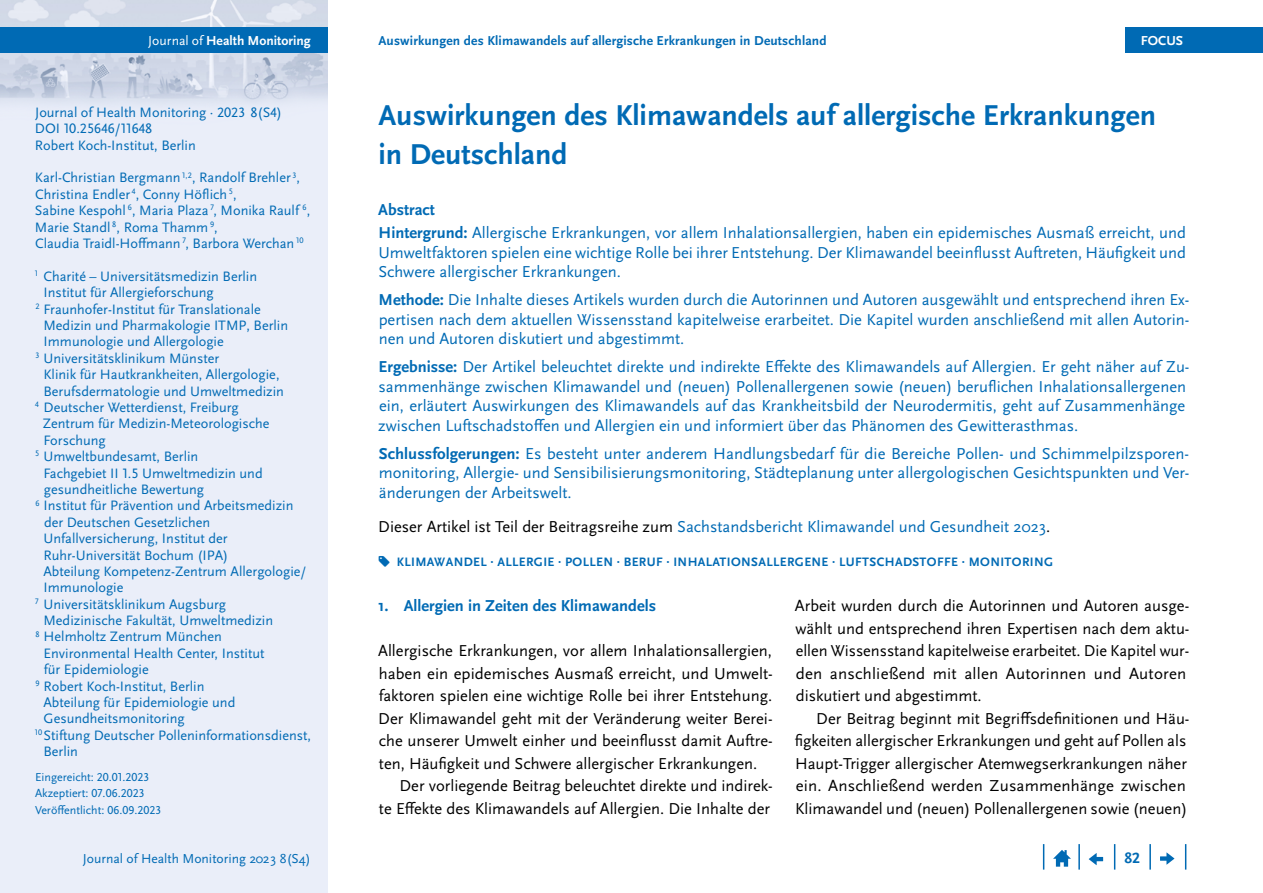
<style>
.page{position:relative;width:1263px;height:893px;background:#fff}
.page>*{position:absolute;margin:0;border:0;box-sizing:border-box;transform-origin:0 0}
.H1-02-Artikeltitel{font:700 30px/39px "Scala Sans Pro";color:#006ab4}
.P-Abstract-Struktur{font:16.5px/19.5px "Scala Sans Pro";color:#006ab4;text-align:justify}
.P-12_15_Standard-Einzug{font:16.5px/22.5px "Scala Sans Pro";color:#000}
.P-12_15_Standard{font:16.5px/22.5px "Scala Sans Pro";color:#000;text-align:justify}
.P-12_15_Standard-2{font:16.5px "Scala Sans Pro";color:#006ab4}
.H2-01-Num-solo{font:700 16.5px "Scala Sans Pro";color:#006ab4}
.H2-00-Abstract-Struktur{font:700 16.5px "Scala Sans Pro";color:#006ab4}
.t1{font:700 15.75px "Scala Sans Pro";color:#006ab4}
.P-Institute_9_5_13{font:14.25px/16.4px "Scala Sans Pro";color:#006ab4}
.P-Autoren_9_5_13{font:14.25px/16.4px "Scala Sans Pro";color:#006ab4}
.P-Ausgabe_DOI{font:14.25px "Scala Sans Pro";color:#006ab4}
.t2{font:13.65px "Scala Sans Pro";color:#006ab4}
.t3{font:700 13.65px "Scala Sans Pro";color:#fff}
.t4{font:700 13.5px "Scala Sans Pro";letter-spacing:.01em;color:#006ab4}
.P-Keywords{font:700 12.75px "Scala Sans Pro";letter-spacing:.03em;color:#006ab4}
.P-Daten_8_11{font:12px "Scala Sans Pro";color:#006ab4}
.s1{font-weight:400}
.s2{font-weight:700}
.s3{color:#000}
</style>
<div class="page">
<div style="left:0;top:0;width:327px;height:893px;background:#eaeef9"></div>
<svg style="left:1185px;top:844px;width:1px;height:26px"></svg>
<hr style="left:1149px;top:844px;width:2px;height:26px;background:#006ab4">
<svg style="left:1114px;top:844px;width:1px;height:26px"></svg>
<hr style="left:1078px;top:844px;width:2px;height:26px;background:#006ab4">
<svg style="left:1043px;top:844px;width:1px;height:26px"></svg>
<div style="left:1126px;top:28px;width:137px;height:25px;background:#006ab4"></div>
<img style="left:0;top:0;width:327px;height:104px">
<div style="left:0;top:28px;width:327px;height:25px;background:#006ab4"></div>
<svg style="left:1053px;top:850px;width:18px;height:17px"></svg>
<svg style="left:1089px;top:853px;width:14px;height:12px"></svg>
<svg style="left:1160px;top:852px;width:14px;height:13px"></svg>
<p class="t3" style="left:148px;top:33px;width:164px"><span class="s1">Journal of</span> Health Monitoring</p>
<p class="t4" style="left:378px;top:33px;width:450px">Auswirkungen des Klimawandels auf allergische Erkrankungen in Deutschland</p>
<p class="t3" style="left:1141px;top:33px;width:44px">FOCUS</p>
<p class="P-Ausgabe_DOI" style="left:35px;top:104px;width:248px">Journal of Health Monitoring · 2023 8(S4)</p>
<p class="P-Ausgabe_DOI" style="left:35px;top:120px;width:119px">DOI 10.25646/11648</p>
<p class="P-Ausgabe_DOI" style="left:35px;top:137px;width:162px">Robert Koch-Institut, Berlin</p>
<p class="P-Autoren_9_5_13" style="left:35px;top:170px;width:277px">Karl-Christian Bergmann <sup>1,2</sup>, Randolf Brehler <sup>3</sup>, Christina Endler <sup>4</sup>, Conny Höflich <sup>5</sup>,<br>Sabine Kespohl <sup>6</sup>, Maria Plaza <sup>7</sup>, Monika Raulf <sup>6</sup>, Marie Standl <sup>8</sup>, Roma Thamm <sup>9</sup>,<br>Claudia Traidl-Hoffmann <sup>7</sup>, Barbora Werchan <sup>10</sup></p>
<p class="P-Institute_9_5_13" style="left:44px;top:268px;width:215px;text-indent:-9px"><sup>1</sup> Charité – Universitätsmedizin Berlin<br>Institut für Allergieforschung</p>
<p class="P-Institute_9_5_13" style="left:43px;top:301px;width:246px;text-indent:-8px"><sup>2</sup> Fraunhofer-Institut für Translationale<br>Medizin und Pharmakologie ITMP, Berlin<br>Immunologie und Allergologie</p>
<p class="P-Institute_9_5_13" style="left:43px;top:350px;width:242px;text-indent:-8px"><sup>3</sup> Universitätsklinikum Münster<br>Klinik für Hautkrankheiten, Allergologie,<br>Berufsdermatologie und Umweltmedizin</p>
<p class="P-Institute_9_5_13" style="left:43px;top:399px;width:228px;text-indent:-8px"><sup>4</sup> Deutscher Wetterdienst, Freiburg<br>Zentrum für Medizin-Meteorologische<br>Forschung</p>
<p class="P-Institute_9_5_13" style="left:43px;top:448px;width:221px;text-indent:-8px"><sup>5</sup> Umweltbundesamt, Berlin<br>Fachgebiet II 1.5 Umweltmedizin und gesundheitliche Bewertung</p>
<p class="P-Institute_9_5_13" style="left:43px;top:497px;width:265px;text-indent:-8px"><sup>6</sup> Institut für Prävention und Arbeitsmedizin der Deutschen Gesetzlichen Unfallversicherung, Institut der Ruhr-Universität Bochum (IPA)<br>Abteilung Kompetenz-Zentrum Allergologie/ Immunologie</p>
<p class="P-Institute_9_5_13" style="left:43px;top:596px;width:231px;text-indent:-8px"><sup>7</sup> Universitätsklinikum Augsburg<br>Medizinische Fakultät, Umweltmedizin</p>
<p class="P-Institute_9_5_13" style="left:43px;top:629px;width:223px;text-indent:-8px"><sup>8</sup> Helmholtz Zentrum München<br>Environmental Health Center, Institut für Epidemiologie</p>
<p class="P-Institute_9_5_13" style="left:43px;top:678px;width:193px;text-indent:-8px"><sup>9</sup> Robert Koch-Institut, Berlin<br>Abteilung für Epidemiologie und<br>Gesundheitsmonitoring</p>
<p class="P-Institute_9_5_13" style="left:43px;top:727px;width:269px;text-indent:-9px"><sup>10</sup>Stiftung Deutscher Polleninformationsdienst,<br>Berlin</p>
<p class="P-Daten_8_11" style="left:35px;top:770px;width:116px">Eingereicht: 20.01.2023</p>
<p class="P-Daten_8_11" style="left:35px;top:786px;width:111px">Akzeptiert: 07.06.2023</p>
<p class="P-Daten_8_11" style="left:35px;top:803px;width:127px">Veröffentlicht: 06.09.2023</p>
<h1 class="H1-02-Artikeltitel" style="left:378px;top:96px;width:779px">Auswirkungen des Klimawandels auf allergische Erkrankungen in Deutschland</h1>
<h2 class="H2-00-Abstract-Struktur" style="left:378px;top:200px;width:58px">Abstract</h2>
<p class="P-Abstract-Struktur" style="left:378px;top:223px;width:809px"><span class="s2">Hintergrund:</span> Allergische Erkrankungen, vor allem Inhalationsallergien, haben ein epidemisches Ausmaß erreicht, und Umweltfaktoren spielen eine wichtige Rolle bei ihrer Entstehung. Der Klimawandel beeinflusst Auftreten, Häufigkeit und Schwere allergischer Erkrankungen.</p>
<p class="P-Abstract-Struktur" style="left:378px;top:290px;width:812px"><span class="s2">Methode:</span> Die Inhalte dieses Artikels wurden durch die Autorinnen und Autoren ausgewählt und entsprechend ihren Ex&shy;pertisen nach dem aktuellen Wissensstand kapitelweise erarbeitet. Die Kapitel wurden anschließend mit allen Autorin&shy;nen und Autoren diskutiert und abgestimmt.</p>
<p class="P-Abstract-Struktur" style="left:378px;top:357px;width:813px;text-align:left"><span class="s2">Ergebnisse:</span> Der Artikel beleuchtet direkte und indirekte Effekte des Klimawandels auf Allergien. Er geht näher auf Zu&shy;sammenhänge zwischen Klimawandel und (neuen) Pollenallergenen sowie (neuen) beruflichen Inhalationsallergenen ein, erläutert Auswirkungen des Klimawandels auf das Krankheitsbild der Neurodermitis, geht auf Zusammenhänge zwischen Luftschadstoffen und Allergien ein und informiert über das Phänomen des Gewitterasthmas.</p>
<p class="P-Abstract-Struktur" style="left:379px;top:444px;width:812px"><span class="s2">Schlussfolgerungen:</span> Es besteht unter anderem Handlungsbedarf für die Bereiche Pollen- und Schimmelpilzsporen&shy;monitoring, Allergie- und Sensibilisierungsmonitoring, Städteplanung unter allergologischen Gesichtspunkten und Ver&shy;änderungen der Arbeitswelt.</p>
<p class="P-12_15_Standard-2" style="left:378px;top:517px;width:673px"><span class="s3">Dieser Artikel ist Teil der Beitragsreihe zum</span> Sachstandsbericht Klimawandel und Gesundheit 2023<span class="s3">.</span></p>
<p class="P-Keywords" style="left:397px;top:554px;width:658px">KLIMAWANDEL · ALLERGIE · POLLEN · BERUF · INHALATIONSALLERGENE · LUFTSCHADSTOFFE · MONITORING</p>
<h2 class="H2-01-Num-solo" style="left:378px;top:596px;width:279px">1. Allergien in Zeiten des Klimawandels</h2>
<p class="P-12_15_Standard" style="left:378px;top:639px;width:396px">Allergische Erkrankungen, vor allem Inhalationsallergien, haben ein epidemisches Ausmaß erreicht, und Umwelt&shy;faktoren spielen eine wichtige Rolle bei ihrer Entstehung.<br>Der Klimawandel geht mit der Veränderung weiter Berei&shy;che unserer Umwelt einher und beeinflusst damit Auftre&shy;ten, Häufigkeit und Schwere allergischer Erkrankungen.</p>
<p class="P-12_15_Standard-Einzug" style="left:379px;top:774px;width:395px;text-align:right">Der vorliegende Beitrag beleuchtet direkte und indirek-<br>te Effekte des Klimawandels auf Allergien. Die Inhalte der</p>
<p class="P-12_15_Standard-Einzug" style="left:795px;top:594px;width:396px">Arbeit wurden durch die Autorinnen und Autoren ausge&shy;wählt und entsprechend ihren Expertisen nach dem aktu&shy;ellen Wissensstand kapitelweise erarbeitet. Die Kapitel wur&shy;den anschließend mit allen Autorinnen und Autoren diskutiert und abgestimmt.</p>
<p class="P-12_15_Standard-Einzug" style="left:795px;top:707px;width:396px;text-indent:21px">Der Beitrag beginnt mit Begriffsdefinitionen und Häu&shy;figkeiten allergischer Erkrankungen und geht auf Pollen als Haupt-Trigger allergischer Atemwegserkrankungen näher ein. Anschließend werden Zusammenhänge zwischen Klimawandel und (neuen) Pollenallergenen sowie (neuen)</p>
<p class="t2" style="left:83px;top:850px;width:229px">Journal of Health Monitoring 2023 8(S4)</p>
<p class="t1" style="left:1124px;top:849px;width:17px">82</p>
</div>
